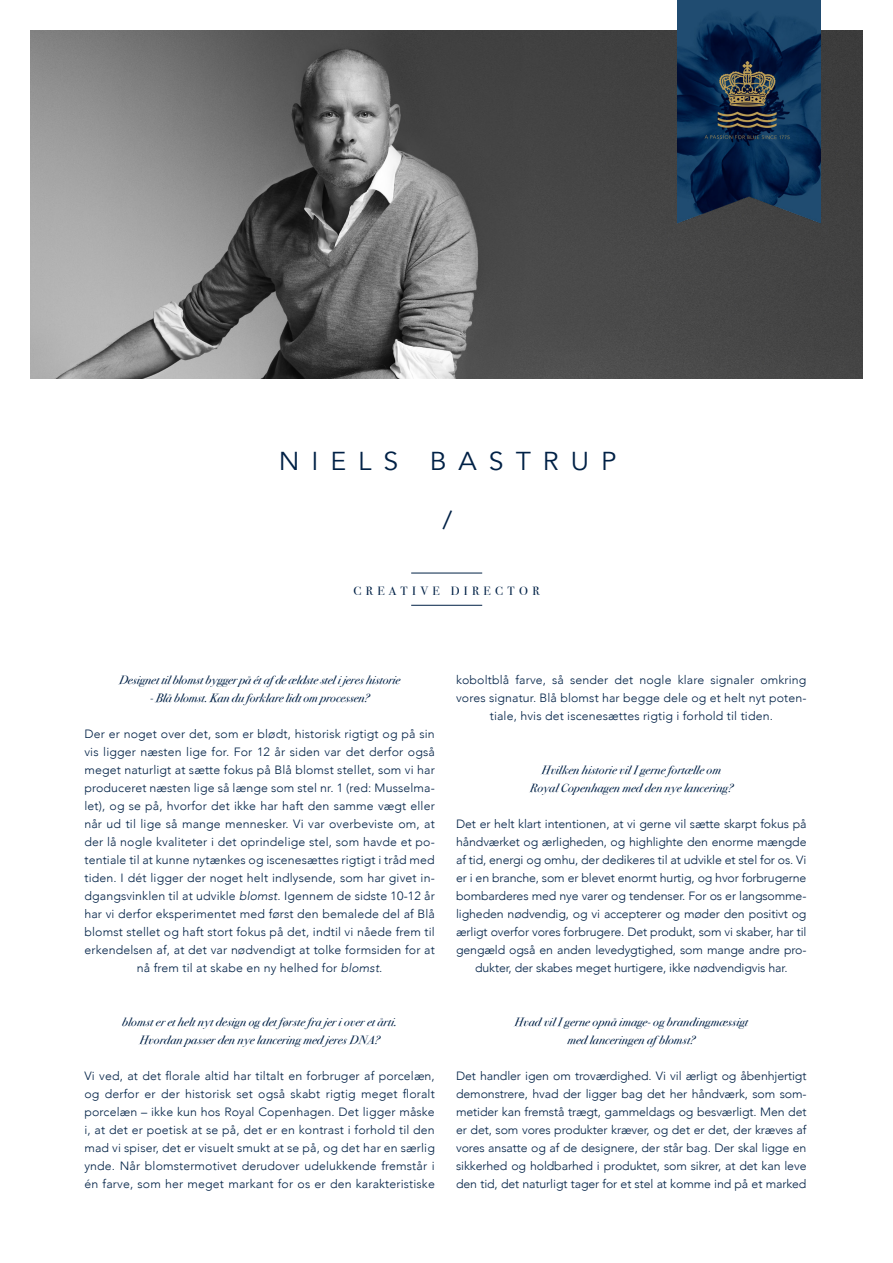
<style>
.page{position:relative;width:893px;height:1263px;background:#fff}
.page>*{position:absolute;margin:0;border:0;box-sizing:border-box;transform-origin:0 0}
.t1{font:25.95px "Avenir";letter-spacing:.45em;color:#002146}
.t2{font:300 12px/18px "Avenir";letter-spacing:.01em;color:#002146;text-align:center}
.t3{font:300 12px/18px "Avenir";letter-spacing:-.01em;color:#002146;text-align:center}
.t4{font:italic 12px/18px "Bodoni Svty Two ITCTT";letter-spacing:.01em;color:#002146;text-align:center}
.t5{font:12px "Bodoni Svty Two ITCTT";letter-spacing:.35em;color:#002146}
.s1{font-style:italic}
</style>
<div class="page">
<img style="left:31px;top:31px;width:831px;height:347px">
<hr style="left:411px;top:573px;width:71px;height:1px;background:#002146">
<hr style="left:411px;top:605px;width:71px;height:1px;background:#002146">
<img style="left:678px;top:0;width:143px;height:224px">
<p class="t1" style="left:279px;top:445px;width:339px">NIELS BASTRUP</p>
<p class="t1" style="left:443px;top:505px;width:11px">/</p>
<p class="t5" style="left:353px;top:581px;width:188px">CREATIVE DIRECTOR</p>
<p class="t4" style="left:119px;top:670px;width:283px">Designet til blomst bygger på ét afde ældste stel i jeres historie</p>
<p class="t4" style="left:150px;top:688px;width:221px">- Blå blomst. Kan du forklare lidt om processen?</p>
<p class="t2" style="left:84px;top:725px;width:352px">Der er noget over det, som er blødt, historisk rigtigt og på sin vis ligger næsten lige for. For 12 år siden var det derfor også meget naturligt at sætte fokus på Blå blomst stellet, som vi har produceret næsten lige så længe som stel nr. 1 (red: Musselma&shy;let), og se på, hvorfor det ikke har haft den samme vægt eller når ud til lige så mange mennesker. Vi var overbeviste om, at der lå nogle kvaliteter i det oprindelige stel, som havde et po&shy;tentiale til at kunne nytænkes og iscenesættes rigtigt i tråd med tiden. I dét ligger der noget helt indlysende, som har givet in&shy;dgangsvinklen til at udvikle <span class="s1">blomst</span>. Igennem de sidste 10-12 år har vi derfor eksperimentet med først den bemalede del af Blå blomst stellet og haft stort fokus på det, indtil vi nåede frem til erkendelsen af, at det var nødvendigt at tolke formsiden for at nå frem til at skabe en ny helhed for <span class="s1">blomst</span>.</p>
<p class="t4" style="left:122px;top:1012px;width:276px">blomst er et helt nyt design og det første fra jer i over et årti.<br>Hvordan passer den nye lancering med jeres DNA?</p>
<p class="t2" style="left:84px;top:1067px;width:352px;text-align:justify">Vi ved, at det florale altid har tiltalt en forbruger af porcelæn, og derfor er der historisk set også skabt rigtig meget floralt porcelæn – ikke kun hos Royal Copenhagen. Det ligger måske i, at det er poetisk at se på, det er en kontrast i forhold til den mad vi spiser, det er visuelt smukt at se på, og det har en særlig ynde. Når blomstermotivet derudover udelukkende fremstår i én farve, som her meget markant for os er den karakteristiske</p>
<p class="t2" style="left:456px;top:671px;width:352px">koboltblå farve, så sender det nogle klare signaler omkring vores signatur. Blå blomst har begge dele og et helt nyt poten&shy;tiale, hvis det iscenesættes rigtig i forhold til tiden.</p>
<p class="t4" style="left:530px;top:760px;width:205px">Hvilken historie vil I gerne fortælle om<br>Royal Copenhagen med den nye lancering?</p>
<p class="t3" style="left:456px;top:815px;width:352px">Det er helt klart intentionen, at vi gerne vil sætte skarpt fokus på håndværket og ærligheden, og highlighte den enorme mængde af tid, energi og omhu, der dedikeres til at udvikle et stel for os. Vi er i en branche, som er blevet enormt hurtig, og hvor forbrugerne bombarderes med nye varer og tendenser. For os er langsomme&shy;ligheden nødvendig, og vi accepterer og møder den positivt og ærligt overfor vores forbrugere. Det produkt, som vi skaber, har til gengæld også en anden levedygtighed, som mange andre pro&shy;dukter, der skabes meget hurtigere, ikke nødvendigvis har.</p>
<p class="t4" style="left:515px;top:1012px;width:235px">Hvad vil I gerne opnå image- og brandingmæssigt med lanceringen afblomst?</p>
<p class="t2" style="left:456px;top:1067px;width:352px;text-align:justify">Det handler igen om troværdighed. Vi vil ærligt og åbenhjertigt demonstrere, hvad der ligger bag det her håndværk, som som&shy;metider kan fremstå trægt, gammeldags og besværligt. Men det er det, som vores produkter kræver, og det er det, der kræves af vores ansatte og af de designere, der står bag. Der skal ligge en sikkerhed og holdbarhed i produktet, som sikrer, at det kan leve den tid, det naturligt tager for et stel at komme ind på et marked</p>
</div>
